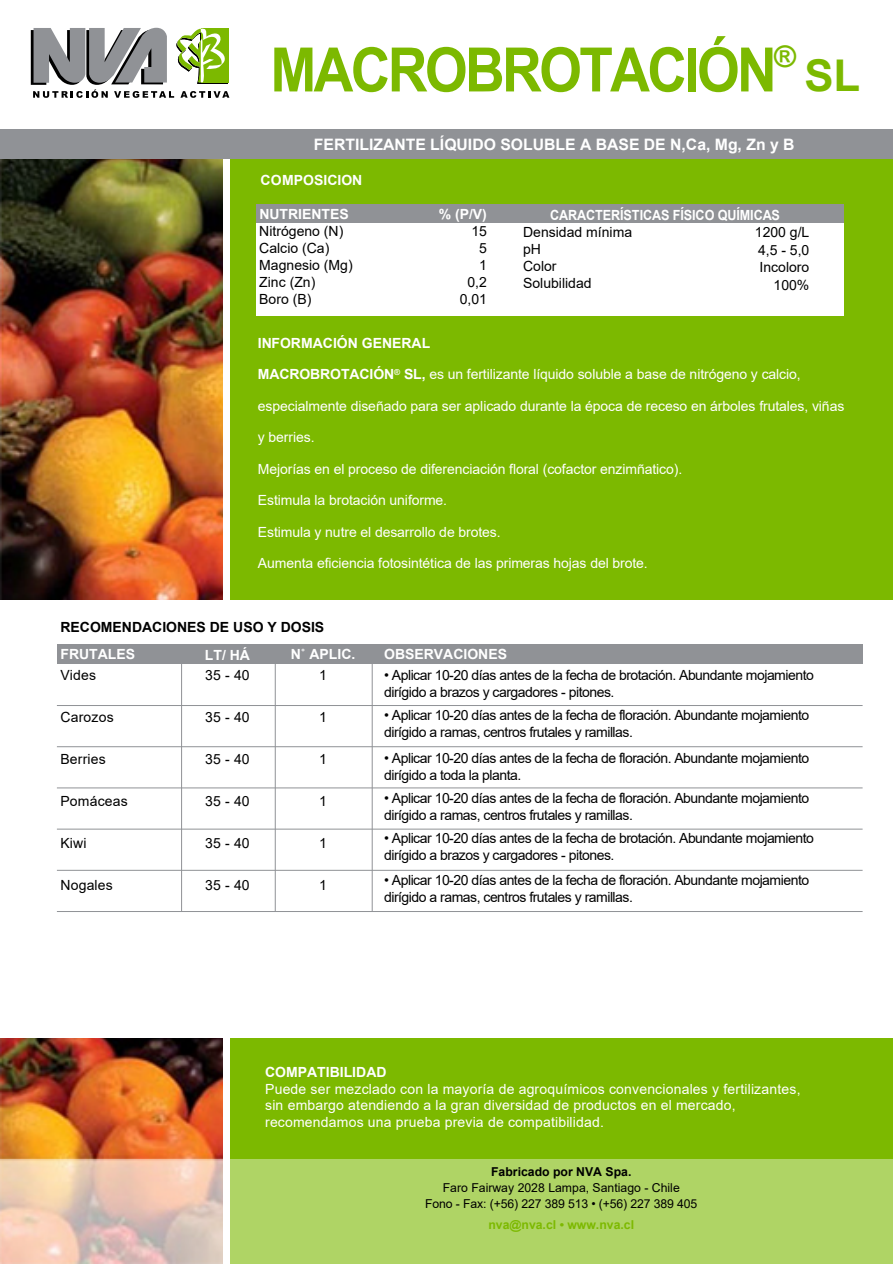
<style>
.page{position:relative;width:893px;height:1264px;background:#fff}
.page>*{position:absolute;margin:0;border:0;box-sizing:border-box;transform-origin:0 0}
.t1{font:700 61.25px "Arial";letter-spacing:-.05em;color:#7cb900;scale:.9 1}
.t2{font:700 43.75px "Arial";color:#7cb900}
.t3{font:700 15.75px "Arial";color:#fff}
.t4{font:14px/16.8px "Arial";letter-spacing:-.035em;color:#000}
.t5{font:14px "Arial";letter-spacing:-.005em;color:#fff}
.t6{font:14px/16.8px "Arial";letter-spacing:.015em;color:#fff}
.t7{font:14px/16.8px "Arial";color:#000}
.t8{font:700 14px "Arial";color:#fff}
.t9{font:700 14px "Arial";color:#fff;scale:.9 1}
.t10{font:14px "Arial";letter-spacing:.015em;color:#000}
.t11{font:700 14px "Arial";color:#000}
.t12{font:12.25px/15.8px "Arial";color:#000;text-align:center}
.t13{font:700 12.25px "Arial";color:#7cb900}
.t14{font:700 12.25px "Arial";color:#000}
.s1{font-weight:700}
</style>
<div class="page">
<img style="left:0;top:1038px;width:223px;height:121px">
<img style="left:0;top:159px;width:223px;height:441px">
<div style="left:224px;top:158px;width:668px;height:1106px;background:#7cb900"></div>
<div style="left:256px;top:204px;width:588px;height:112px;background:#fff"></div>
<div style="left:256px;top:204px;width:588px;height:19px;background:#909296"></div>
<svg style="left:31px;top:28px;width:198px;height:70px"></svg>
<div style="left:223px;top:159px;width:7px;height:1105px;background:#fff"></div>
<svg style="left:0;top:1159px;width:892px;height:105px;background:#bdd17a"></svg>
<div style="left:0;top:600px;width:892px;height:438px;background:#fff"></div>
<div style="left:0;top:130px;width:892px;height:29px;background:#909296"></div>
<div style="left:57px;top:644px;width:805px;height:19px;background:#909296"></div>
<hr style="left:57px;top:705px;width:805px;height:1px;background:#909296">
<hr style="left:57px;top:746px;width:805px;height:1px;background:#909296">
<hr style="left:57px;top:787px;width:805px;height:1px;background:#909296">
<hr style="left:57px;top:829px;width:805px;height:1px;background:#909296">
<hr style="left:57px;top:870px;width:805px;height:1px;background:#909296">
<hr style="left:57px;top:911px;width:805px;height:1px;background:#909296">
<hr style="left:181px;top:645px;width:1px;height:266px;background:#909296">
<hr style="left:372px;top:645px;width:1px;height:266px;background:#909296">
<hr style="left:275px;top:645px;width:1px;height:266px;background:#909296">
<h1 class="t1" style="left:270px;top:29px;width:585px">MACROBROTACIÓN<sup>®</sup></h1>
<h2 class="t2" style="left:804px;top:47px;width:57px">SL</h2>
<p class="t3" style="left:314px;top:134px;width:482px">FERTILIZANTE LÍQUIDO SOLUBLE A BASE DE N,Ca, Mg, Zn y B</p>
<p class="t8" style="left:260px;top:171px;width:103px">COMPOSICION</p>
<p class="t8" style="left:259px;top:204px;width:91px">NUTRIENTES</p>
<p class="t8" style="left:438px;top:204px;width:50px">% (P/V)</p>
<p class="t7" style="left:259px;top:223px;width:95px">Nitrógeno (N)<br>Calcio (Ca)<br>Magnesio (Mg)<br>Zinc (Zn)<br>Boro (B)</p>
<p class="t4" style="left:459px;top:223px;width:29px;text-align:right">15<br>5<br>1<br>0,2<br>0,01</p>
<p class="t9" style="left:550px;top:205px;width:257px">CARACTERÍSTICAS FÍSICO QUÍMICAS</p>
<p class="t7" style="left:523px;top:224px;width:110px">Densidad mínima pH<br>Color<br>Solubilidad</p>
<p class="t7" style="left:754px;top:223px;width:56px;line-height:17.5px;text-align:right">1200 g/L<br>4,5 - 5,0<br>Incoloro<br>100%</p>
<p class="t8" style="left:258px;top:333px;width:174px">INFORMACIÓN GENERAL</p>
<p class="t5" style="left:258px;top:364px;width:544px"><span class="s1">MACROBROTACIÓN</span><sup>®</sup> <span class="s1">SL,</span> es un fertilizante líquido soluble a base de nitrógeno y calcio,</p>
<p class="t5" style="left:258px;top:396px;width:588px">especialmente diseñado para ser aplicado durante la época de receso en árboles frutales, viñas</p>
<p class="t5" style="left:258px;top:427px;width:58px">y berries.</p>
<p class="t5" style="left:258px;top:459px;width:426px">Mejorías en el proceso de diferenciación floral (cofactor enzimñatico).</p>
<p class="t5" style="left:258px;top:490px;width:191px">Estimula la brotación uniforme.</p>
<p class="t5" style="left:258px;top:522px;width:244px">Estimula y nutre el desarrollo de brotes.</p>
<p class="t5" style="left:258px;top:553px;width:391px">Aumenta eficiencia fotosintética de las primeras hojas del brote.</p>
<p class="t11" style="left:60px;top:617px;width:265px">RECOMENDACIONES DE USO Y DOSIS</p>
<p class="t4" style="left:60px;top:666px;width:37px">Vides</p>
<p class="t10" style="left:60px;top:707px;width:55px">Carozos</p>
<p class="t10" style="left:60px;top:749px;width:47px">Berries</p>
<p class="t10" style="left:60px;top:791px;width:69px">Pomáceas</p>
<p class="t4" style="left:60px;top:834px;width:28px">Kiwi</p>
<p class="t10" style="left:60px;top:875px;width:54px">Nogales</p>
<p class="t8" style="left:60px;top:645px;width:76px">FRUTALES</p>
<p class="t8" style="left:205px;top:646px;width:47px">LT/ HÁ</p>
<p class="t8" style="left:291px;top:645px;width:66px">N˚ APLIC.</p>
<p class="t8" style="left:384px;top:645px;width:124px">OBSERVACIONES</p>
<p class="t4" style="left:384px;top:666px;width:431px">• Aplicar 10-20 días antes de la fecha de brotación. Abundante mojamiento dirígido a brazos y cargadores - pitones.</p>
<p class="t4" style="left:205px;top:666px;width:46px">35 - 40</p>
<p class="t4" style="left:205px;top:708px;width:46px">35 - 40</p>
<p class="t4" style="left:205px;top:750px;width:46px">35 - 40</p>
<p class="t4" style="left:205px;top:792px;width:46px">35 - 40</p>
<p class="t4" style="left:205px;top:834px;width:46px">35 - 40</p>
<p class="t4" style="left:205px;top:876px;width:46px">35 - 40</p>
<p class="t4" style="left:319px;top:666px;width:9px">1</p>
<p class="t4" style="left:319px;top:708px;width:9px">1</p>
<p class="t4" style="left:319px;top:750px;width:9px">1</p>
<p class="t4" style="left:319px;top:792px;width:9px">1</p>
<p class="t4" style="left:319px;top:834px;width:9px">1</p>
<p class="t4" style="left:319px;top:876px;width:9px">1</p>
<p class="t4" style="left:384px;top:706px;width:426px">• Aplicar 10-20 días antes de la fecha de floración. Abundante mojamiento dirígido a ramas, centros frutales y ramillas.</p>
<p class="t4" style="left:384px;top:749px;width:426px">• Aplicar 10-20 días antes de la fecha de floración. Abundante mojamiento dirígido a toda la planta.</p>
<p class="t4" style="left:384px;top:789px;width:426px">• Aplicar 10-20 días antes de la fecha de floración. Abundante mojamiento dirígido a ramas, centros frutales y ramillas.</p>
<p class="t4" style="left:384px;top:830px;width:431px">• Aplicar 10-20 días antes de la fecha de brotación. Abundante mojamiento dirígido a brazos y cargadores - pitones.</p>
<p class="t4" style="left:384px;top:872px;width:426px">• Aplicar 10-20 días antes de la fecha de floración. Abundante mojamiento dirígido a ramas, centros frutales y ramillas.</p>
<p class="t8" style="left:265px;top:1062px;width:123px">COMPATIBILIDAD</p>
<p class="t6" style="left:265px;top:1080px;width:537px">Puede ser mezclado con la mayoría de agroquímicos convencionales y fertilizantes, sin embargo atendiendo a la gran diversidad de productos en el mercado, recomendamos una prueba previa de compatibilidad.</p>
<p class="t14" style="left:491px;top:1163px;width:142px">Fabricado por NVA Spa.</p>
<p class="t12" style="left:425px;top:1179px;width:274px">Faro Fairway 2028 Lampa, Santiago - Chile<br>Fono - Fax: (+56) 227 389 513 • (+56) 227 389 405</p>
<p class="t13" style="left:488px;top:1216px;width:147px">nva@nva.cl • www.nva.cl</p>
</div>
